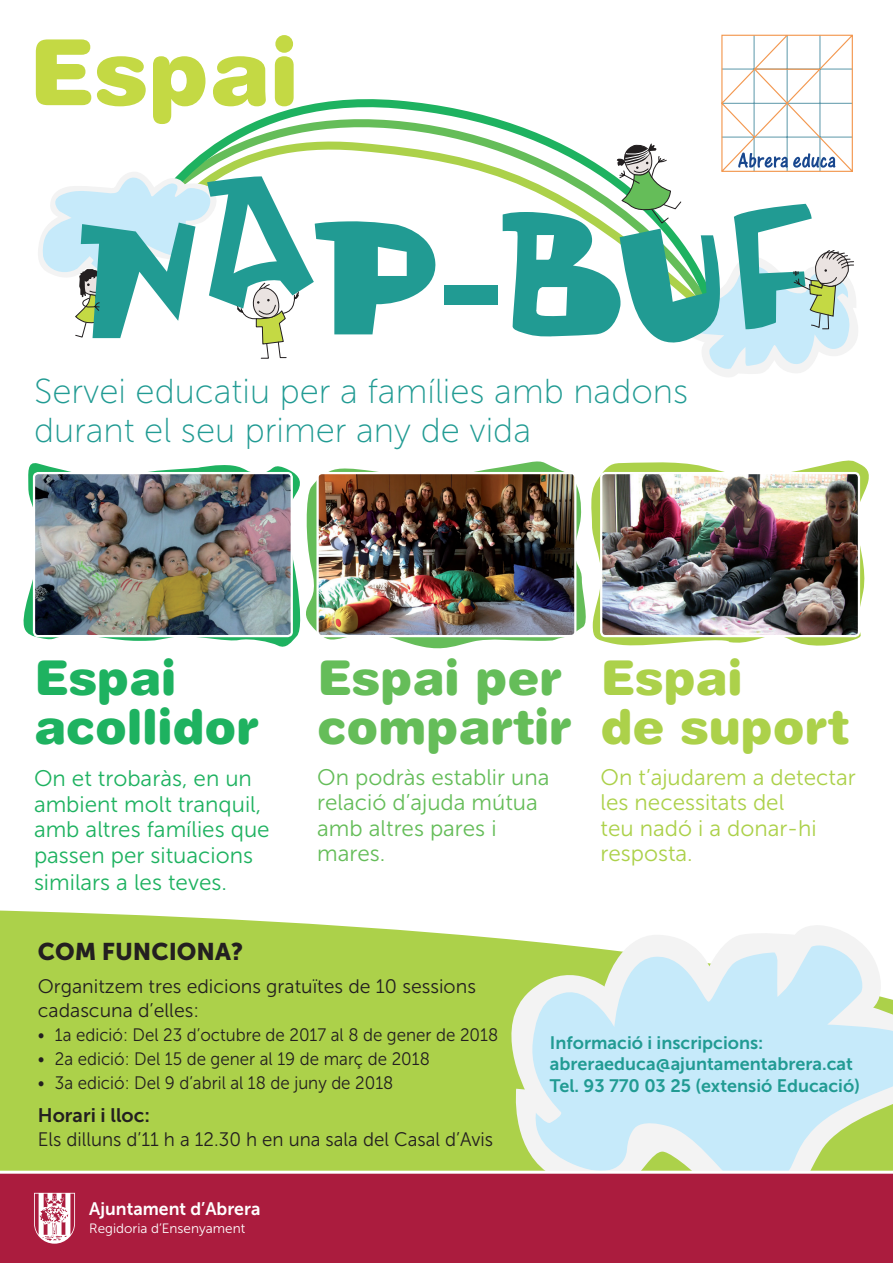
<style>
.page{position:relative;width:893px;height:1263px;background:#fff}
.page>*{position:absolute;margin:0;border:0;box-sizing:border-box;transform-origin:0 0}
.t1{font:900 91.2px "Helvetica Rounded";color:#c4d944}
.t2{font:900 48px/49.5px "Helvetica Rounded";color:#65bd59}
.t3{font:900 48px/49.5px "Helvetica Rounded";color:#1eb260}
.t4{font:900 48px/49.5px "Helvetica Rounded";color:#acd14a}
.t5{font:34.65px/38.1px "Museo Sans 100";color:#219b93}
.t6{font:24px "Museo Sans 900";color:#231f20}
.t7{font:22.5px/25.8px "Museo Sans 300";color:#1eb260}
.t8{font:22.5px/25.5px "Museo Sans 300";color:#acd14a}
.t9{font:22.5px/25.5px "Museo Sans 300";color:#65bd59}
.t10{font:19.5px/24px "Museo Sans 300";color:#231f20}
.t11{font:19.5px "Museo Sans 300";color:#231f20;scale:.96 1}
.t12{font:19.5px "Museo Sans 700";color:#231f20}
.t13{font:18px "Museo Sans 300";color:#231f20;scale:.94 1}
.t14{font:18px/21.6px "Museo Sans 700";color:#219b93}
.t15{font:18px "Museo Sans 700";color:#fff}
.t16{font:13.5px "Museo Sans 300";color:#fff}
</style>
<div class="page">
<svg style="left:306px;top:461px;width:280px;height:188px"></svg>
<svg style="left:23px;top:463px;width:278px;height:184px"></svg>
<div style="left:0;top:910px;width:492px;height:261px;background:#acd14a"></div>
<svg style="left:492px;top:925px;width:367px;height:246px"></svg>
<svg style="left:528px;top:942px;width:365px;height:229px;fill:#c6eafa"></svg>
<div style="left:0;top:1174px;width:893px;height:89px;background:#ab1c3e"></div>
<svg style="left:34px;top:1193px;width:41px;height:51px"></svg>
<svg style="left:181px;top:99px;width:322px;height:206px"></svg>
<div style="left:445px;top:286px;width:53px;height:19px;background:#219b93"></div>
<svg style="left:503px;top:34px;width:355px;height:343px"></svg>
<svg style="left:38px;top:172px;width:400px;height:187px"></svg>
<img style="left:36px;top:475px;width:254px;height:159px">
<div style="left:33px;top:472px;width:260px;height:165px;border:2px solid #fff;border-radius:4px"></div>
<img style="left:319px;top:475px;width:254px;height:159px">
<div style="left:316px;top:472px;width:260px;height:165px;border:2px solid #fff;border-radius:4px"></div>
<svg style="left:591px;top:460px;width:278px;height:186px"></svg>
<img style="left:603px;top:475px;width:254px;height:159px">
<div style="left:600px;top:472px;width:260px;height:165px;border:2px solid #fff;border-radius:4px"></div>
<h1 class="t1" style="left:28px;top:14px;width:272px">Espai</h1>
<h3 class="t5" style="left:34px;top:373px;width:656px">Servei educatiu per a famílies amb nadons durant el seu primer any de vida</h3>
<h2 class="t3" style="left:34px;top:651px;width:227px">Espai acollidor</h2>
<p class="t7" style="left:34px;top:766px;width:237px">On et trobaràs, en un ambient molt tranquil, amb altres famílies que passen per situacions similars a les teves.</p>
<h2 class="t2" style="left:317px;top:651px;width:256px">Espai per compartir</h2>
<p class="t9" style="left:317px;top:764px;width:234px">On podràs establir una relació d’ajuda mútua amb altres pares i mares.</p>
<h2 class="t4" style="left:600px;top:651px;width:249px">Espai<br>de suport</h2>
<p class="t8" style="left:600px;top:764px;width:257px">On t’ajudarem a detectar les necessitats del<br>teu nadó i a donar-hi resposta.</p>
<h3 class="t6" style="left:38px;top:938px;width:207px">COM FUNCIONA?</h3>
<p class="t10" style="left:38px;top:974px;width:440px">Organitzem tres edicions gratuïtes de 10 sessions cadascuna d’elles:</p>
<p class="t13" style="left:38px;top:1025px;width:491px">• 1a edició: Del 23 d’octubre de 2017 al 8 de gener de 2018</p>
<p class="t13" style="left:38px;top:1049px;width:419px">• 2a edició: Del 15 de gener al 19 de març de 2018</p>
<p class="t13" style="left:38px;top:1073px;width:380px">• 3a edició: Del 9 d’abril al 18 de juny de 2018</p>
<p class="t12" style="left:38px;top:1104px;width:114px">Horari i lloc:</p>
<p class="t11" style="left:38px;top:1128px;width:476px">Els dilluns d’11 h a 12.30 h en una sala del Casal d’Avis</p>
<p class="t15" style="left:89px;top:1198px;width:173px">Ajuntament d’Abrera</p>
<p class="t16" style="left:89px;top:1221px;width:157px">Regidoria d’Ensenyament</p>
<p class="t14" style="left:550px;top:1031px;width:311px">Informació i inscripcions: abreraeduca@ajuntamentabrera.cat<br>Tel. 93 770 03 25 (extensió Educació)</p>
</div>
